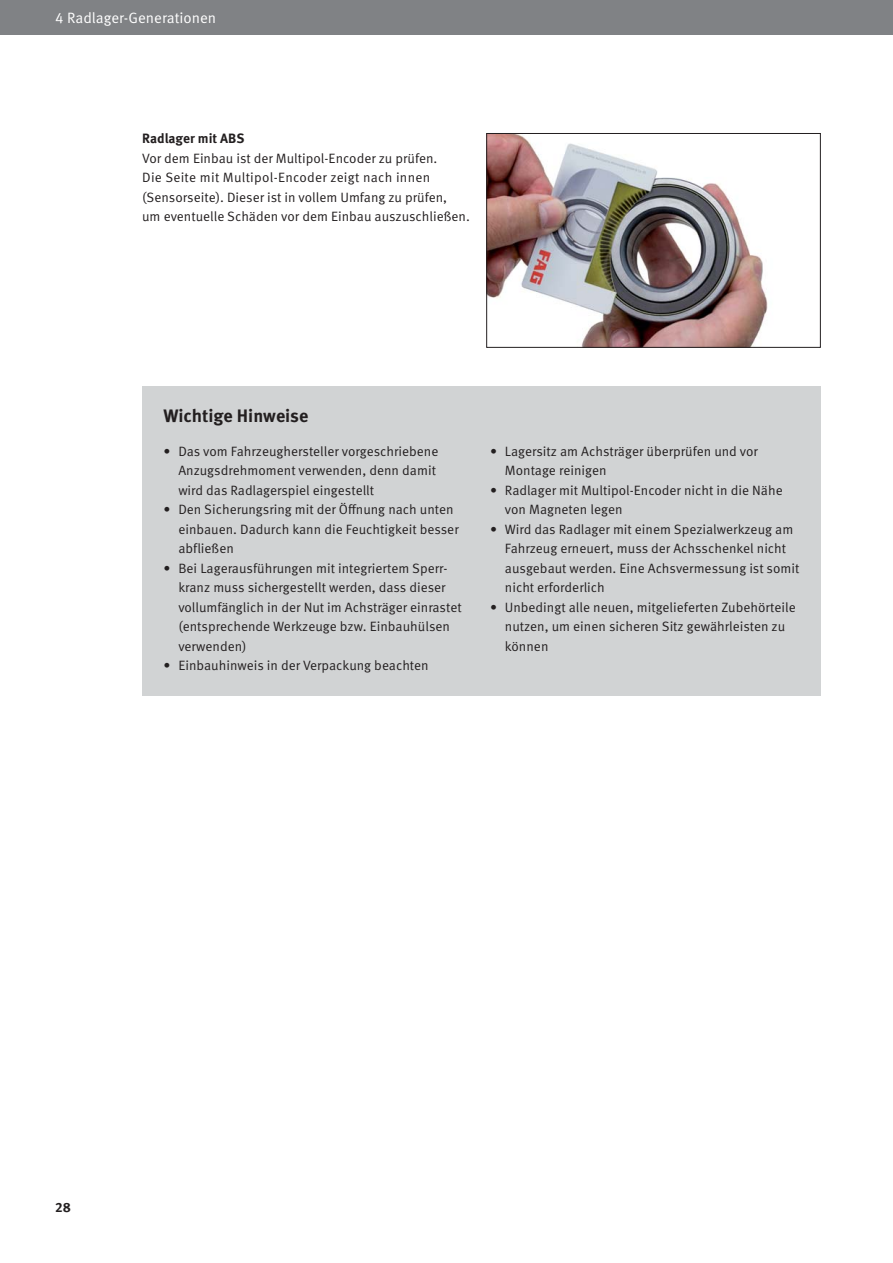
<style>
.page{position:relative;width:893px;height:1263px;background:#fff}
.page>*{position:absolute;margin:0;border:0;box-sizing:border-box;transform-origin:0 0}
.t1{font:700 18px "Meta OT";color:#231f20}
.t2{font:15px "Meta OT Norm";color:#fff}
.t3{font:13.5px/19.5px "Meta OT Norm";color:#231f20}
.t4{font:700 13.5px "Meta OT";color:#231f20}
</style>
<div class="page">
<div style="left:0;top:0;width:893px;height:34px;background:#808285"></div>
<img style="left:488px;top:135px;width:280px;height:211px">
<div style="left:486px;top:133px;width:335px;height:215px;border:1px solid #231f20"></div>
<div style="left:142px;top:387px;width:679px;height:309px;background:#d1d3d4"></div>
<p class="t2" style="left:55px;top:13px;width:162px">4 Radlager-Generationen</p>
<p class="t4" style="left:142px;top:134px;width:104px">Radlager mit ABS</p>
<p class="t3" style="left:142px;top:150px;width:329px">Vor dem Einbau ist der Multipol-Encoder zu prüfen.<br>Die Seite mit Multipol-Encoder zeigt nach innen (Sensorseite). Dieser ist in vollem Umfang zu prüfen,<br>um eventuelle Schäden vor dem Einbau auszuschließen.</p>
<h1 class="t1" style="left:163px;top:409px;width:146px">Wichtige Hinweise</h1>
<p class="t3" style="left:178px;top:443px;width:262px;text-indent:-15px">• Das vom Fahrzeughersteller vorgeschriebene<br>Anzugsdrehmoment verwenden, denn damit wird das Radlagerspiel eingestellt</p>
<p class="t3" style="left:178px;top:501px;width:282px;text-indent:-15px">• Den Sicherungsring mit der Öffnung nach unten einbauen. Dadurch kann die Feuchtigkeit besser abfließen</p>
<p class="t3" style="left:178px;top:560px;width:285px;text-indent:-15px">• Bei Lagerausführungen mit integriertem Sperr&shy;kranz muss sichergestellt werden, dass dieser vollumfänglich in der Nut im Achsträger einrastet (entsprechende Werkzeuge bzw. Einbauhülsen verwenden)</p>
<p class="t3" style="left:163px;top:657px;width:267px">• Einbauhinweis in der Verpackung beachten</p>
<p class="t3" style="left:505px;top:443px;width:254px;text-indent:-15px">• Lagersitz am Achsträger überprüfen und vor<br>Montage reinigen</p>
<p class="t3" style="left:505px;top:482px;width:279px;text-indent:-15px">• Radlager mit Multipol-Encoder nicht in die Nähe von Magneten legen</p>
<p class="t3" style="left:505px;top:521px;width:296px;text-indent:-15px">• Wird das Radlager mit einem Spezialwerkzeug am Fahrzeug erneuert, muss der Achsschenkel nicht ausgebaut werden. Eine Achsvermessung ist somit nicht erforderlich</p>
<p class="t3" style="left:505px;top:599px;width:292px;text-indent:-15px">• Unbedingt alle neuen, mitgelieferten Zubehörteile nutzen, um einen sicheren Sitz gewährleisten zu können</p>
<p class="t4" style="left:55px;top:1202px;width:17px">28</p>
</div>
